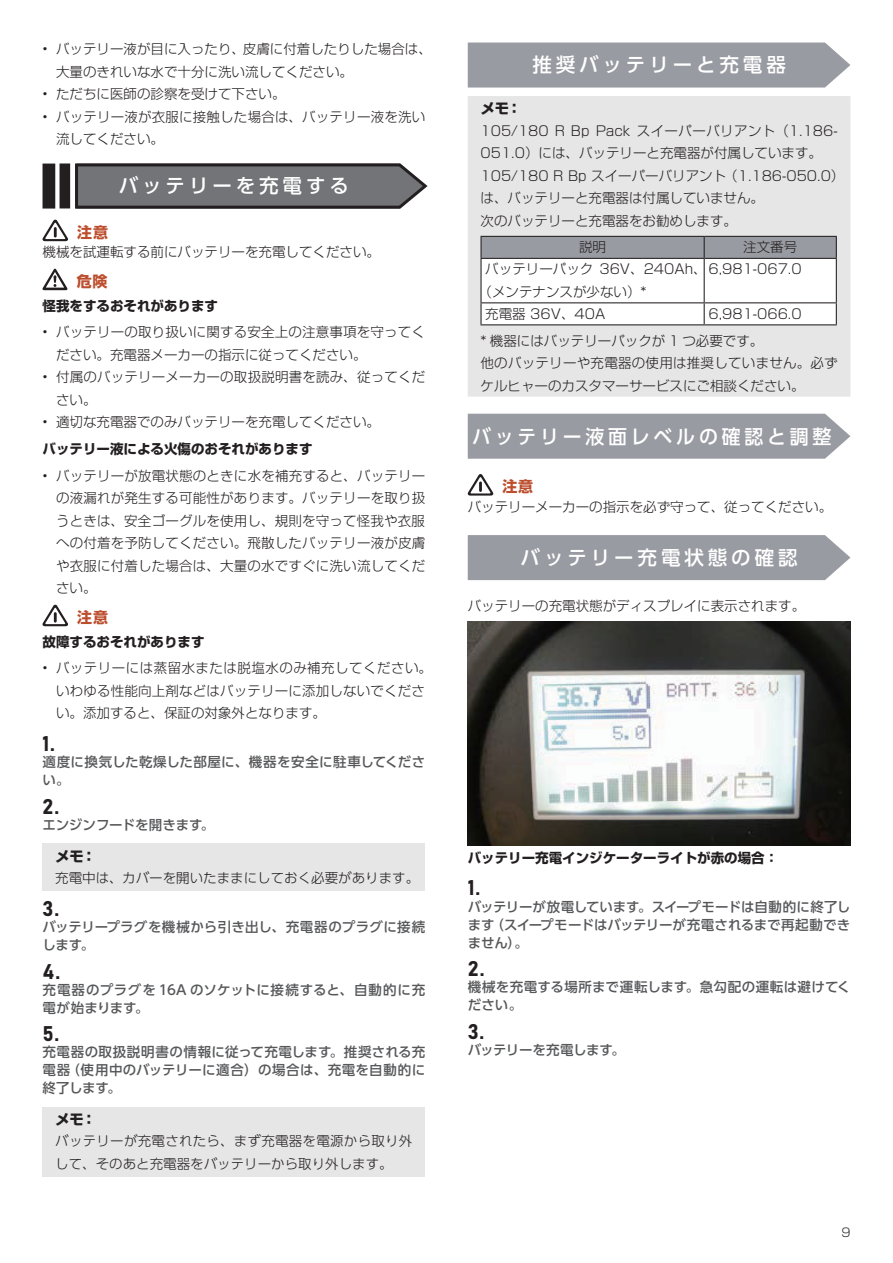
<style>
.page{position:relative;width:893px;height:1263px;background:#fff}
.page>*{position:absolute;margin:0;border:0;box-sizing:border-box;transform-origin:0 0}
.t1{font:21px "Bahnschrift";color:#231f20}
.t2{font:500 19.5px "UD Shin Go Pr 6 N";letter-spacing:.2em;color:#fff}
.t3{font:700 15px "UD Shin Go Pr 6 N";color:#231f20}
.t4{font:700 15px "UD Shin Go Pr 6 N";letter-spacing:.05em;color:#bc4e2e}
.t5{font:300 13.5px/22.5px "Shin Go Pr 6 N";color:#231f20}
.t6{font:500 13.5px/18px "UD Shin Go Pr 6 N";letter-spacing:.015em;color:#57585a}
.t7{font:700 13.5px "Shin Go Pr 6 N";color:#231f20}
.t8{font:300 13.5px/22.5px "UD Shin Go Pr 6 N";letter-spacing:.02em;color:#231f20}
.t9{font:300 13.5px/22.5px "Shin Go Pr 6 N";letter-spacing:.02em;color:#231f20}
.t10{font:500 13.5px/18px "UD Shin Go Pr 6 N";letter-spacing:.035em;color:#57585a}
.t11{font:300 13.5px "UD Shin Go Pr 6 N";color:#231f20}
.t12{font:500 13.5px "UD Shin Go Pr 6 N";letter-spacing:-.015em;color:#57585a}
.t13{font:500 13.5px "UD Shin Go Pr 6 N";letter-spacing:-.025em;color:#57585a}
.t14{font:300 12px "Shin Go Pr 6 N";color:#231f20}
</style>
<div class="page">
<svg style="left:75px;top:163px;width:353px;height:46px;background:#6e6e72"></svg>
<div style="left:43px;top:164px;width:12px;height:45px;background:#231f20"></div>
<div style="left:60px;top:163px;width:10px;height:45px;background:#231f20"></div>
<div style="left:43px;top:843px;width:382px;height:26px;background:#e6e6e7"></div>
<div style="left:43px;top:865px;width:382px;height:26px;background:#e6e6e7"></div>
<div style="left:43px;top:1107px;width:382px;height:25px;background:#e6e6e7"></div>
<div style="left:43px;top:1128px;width:382px;height:48px;background:#e6e6e7"></div>
<svg style="left:43px;top:220px;width:25px;height:21px"></svg>
<svg style="left:43px;top:269px;width:24px;height:21px"></svg>
<svg style="left:43px;top:605px;width:25px;height:21px"></svg>
<div style="left:468px;top:43px;width:382px;height:45px;background:#999ba2"></div>
<div style="left:468px;top:414px;width:382px;height:45px;background:#999ba2"></div>
<div style="left:468px;top:535px;width:382px;height:45px;background:#999ba2"></div>
<div style="left:468px;top:96px;width:382px;height:301px;background:#e6e6e7"></div>
<hr style="left:480px;top:236px;width:224px;height:1px;background:#231f20">
<hr style="left:480px;top:237px;width:2px;height:21px;background:#231f20">
<hr style="left:480px;top:258px;width:224px;height:1px;background:#231f20">
<hr style="left:480px;top:259px;width:2px;height:43px;background:#231f20">
<hr style="left:480px;top:302px;width:224px;height:1px;background:#231f20">
<hr style="left:480px;top:303px;width:2px;height:21px;background:#231f20">
<svg style="left:481px;top:236px;width:356px;height:88px"></svg>
<hr style="left:480px;top:324px;width:224px;height:1px;background:#231f20">
<hr style="left:704px;top:324px;width:133px;height:1px;background:#231f20">
<svg style="left:468px;top:474px;width:25px;height:22px"></svg>
<img style="left:468px;top:622px;width:382px;height:223px">
<p class="t5" style="left:56px;top:37px;width:377px;text-indent:-14px">• バッテリー液が目に入ったり、皮膚に付着したりした場合は、大量のきれいな水で十分に洗い流してください。</p>
<p class="t5" style="left:43px;top:82px;width:244px">• ただちに医師の診察を受けて下さい。</p>
<p class="t5" style="left:56px;top:104px;width:371px;text-indent:-14px">• バッテリー液が衣服に接触した場合は、バッテリー液を洗い流してください。</p>
<h2 class="t2" style="left:119px;top:170px;width:232px">バッテリーを充電する</h2>
<p class="t4" style="left:77px;top:220px;width:32px">注意</p>
<p class="t5" style="left:43px;top:240px;width:339px">機械を試運転する前にバッテリーを充電してください。</p>
<p class="t4" style="left:77px;top:269px;width:32px">危険</p>
<p class="t7" style="left:43px;top:295px;width:177px">怪我をするおそれがあります</p>
<p class="t5" style="left:56px;top:320px;width:371px;text-indent:-14px">• バッテリーの取り扱いに関する安全上の注意事項を守ってください。充電器メーカーの指示に従ってください。</p>
<p class="t5" style="left:56px;top:365px;width:371px;text-indent:-14px">• 付属のバッテリーメーカーの取扱説明書を読み、従ってください。</p>
<p class="t5" style="left:43px;top:410px;width:339px">• 適切な充電器でのみバッテリーを充電してください。</p>
<p class="t7" style="left:43px;top:438px;width:271px">バッテリー液による火傷のおそれがあります</p>
<p class="t5" style="left:56px;top:463px;width:371px;text-align:justify;text-indent:-14px">• バッテリーが放電状態のときに水を補充すると、バッテリーの液漏れが発生する可能性があります。バッテリーを取り扱うときは、安全ゴーグルを使用し、規則を守って怪我や衣服への付着を予防してください。飛散したバッテリー液が皮膚や衣服に付着した場合は、大量の水ですぐに洗い流してください。</p>
<p class="t4" style="left:77px;top:605px;width:32px">注意</p>
<p class="t7" style="left:43px;top:631px;width:163px">故障するおそれがあります</p>
<p class="t5" style="left:56px;top:656px;width:377px;text-indent:-14px">• バッテリーには蒸留水または脱塩水のみ補充してください。いわゆる性能向上剤などはバッテリーに添加しないでください。添加すると、保証の対象外となります。</p>
<h1 class="t1" style="left:43px;top:728px;width:14px">1.</h1>
<p class="t6" style="left:43px;top:753px;width:384px">適度に換気した乾燥した部屋に、機器を安全に駐車してください。</p>
<h1 class="t1" style="left:43px;top:790px;width:18px">2.</h1>
<p class="t12" style="left:43px;top:814px;width:173px">エンジンフードを開きます。</p>
<p class="t3" style="left:55px;top:844px;width:43px">メモ：</p>
<p class="t11" style="left:55px;top:867px;width:365px">充電中は、カバーを開いたままにしておく必要があります。</p>
<h1 class="t1" style="left:43px;top:893px;width:18px">3.</h1>
<p class="t6" style="left:43px;top:918px;width:384px">バッテリープラグを機械から引き出し、充電器のプラグに接続します。</p>
<h1 class="t1" style="left:43px;top:955px;width:19px">4.</h1>
<p class="t10" style="left:43px;top:980px;width:384px">充電器のプラグを 16A のソケットに接続すると、自動的に充電が始まります。</p>
<h1 class="t1" style="left:43px;top:1018px;width:18px">5.</h1>
<p class="t6" style="left:43px;top:1043px;width:384px;text-align:justify">充電器の取扱説明書の情報に従って充電します。推奨される充電器（使用中のバッテリーに適合）の場合は、充電を自動的に終了します。</p>
<p class="t3" style="left:55px;top:1107px;width:43px">メモ：</p>
<p class="t8" style="left:55px;top:1129px;width:359px">バッテリーが充電されたら、まず充電器を電源から取り外して、そのあと充電器をバッテリーから取り外します。</p>
<h2 class="t2" style="left:532px;top:49px;width:255px">推奨バッテリーと充電器</h2>
<p class="t3" style="left:480px;top:96px;width:43px">メモ：</p>
<p class="t5" style="left:480px;top:118px;width:365px">105/180 R Bp Pack スイーパーバリアント（1.186-<br>051.0）には、バッテリーと充電器が付属しています。<br>105/180 R Bp スイーパーバリアント（1.186-050.0）は、バッテリーと充電器は付属していません。<br>次のバッテリーと充電器をお勧めします。</p>
<p class="t5" style="left:579px;top:235px;width:28px">説明</p>
<p class="t5" style="left:743px;top:235px;width:55px">注文番号</p>
<p class="t5" style="left:485px;top:257px;width:318px">バッテリーパック 36V、240Ah、6,981-067.0</p>
<p class="t5" style="left:479px;top:279px;width:169px">（メンテナンスが少ない）*</p>
<p class="t5" style="left:485px;top:301px;width:121px">充電器 36V、40A</p>
<p class="t5" style="left:480px;top:299px;width:323px;line-height:26.8px;text-indent:228px">6,981-066.0 * 機器にはバッテリーパックが 1 つ必要です。</p>
<p class="t9" style="left:480px;top:351px;width:359px">他のバッテリーや充電器の使用は推奨していません。必ずケルヒャーのカスタマーサービスにご相談ください。</p>
<h2 class="t2" style="left:472px;top:420px;width:361px">バッテリー液面レベルの確認と調整</h2>
<p class="t4" style="left:502px;top:474px;width:32px">注意</p>
<p class="t5" style="left:468px;top:494px;width:366px">バッテリーメーカーの指示を必ず守って、従ってください。</p>
<h2 class="t2" style="left:521px;top:542px;width:278px">バッテリー充電状態の確認</h2>
<p class="t5" style="left:468px;top:593px;width:339px">バッテリーの充電状態がディスプレイに表示されます。</p>
<p class="t7" style="left:468px;top:847px;width:312px">バッテリー充電インジケーターライトが赤の場合：</p>
<h1 class="t1" style="left:468px;top:872px;width:14px">1.</h1>
<p class="t6" style="left:468px;top:897px;width:384px;text-align:justify">バッテリーが放電しています。スイープモードは自動的に終了します（スイープモードはバッテリーが充電されるまで再起動できません）。</p>
<h1 class="t1" style="left:468px;top:953px;width:18px">2.</h1>
<p class="t6" style="left:468px;top:978px;width:384px">機械を充電する場所まで運転します。急勾配の運転は避けてください。</p>
<h1 class="t1" style="left:468px;top:1015px;width:18px">3.</h1>
<p class="t13" style="left:468px;top:1038px;width:159px">バッテリーを充電します。</p>
<p class="t14" style="left:841px;top:1223px;width:11px">9</p>
</div>
